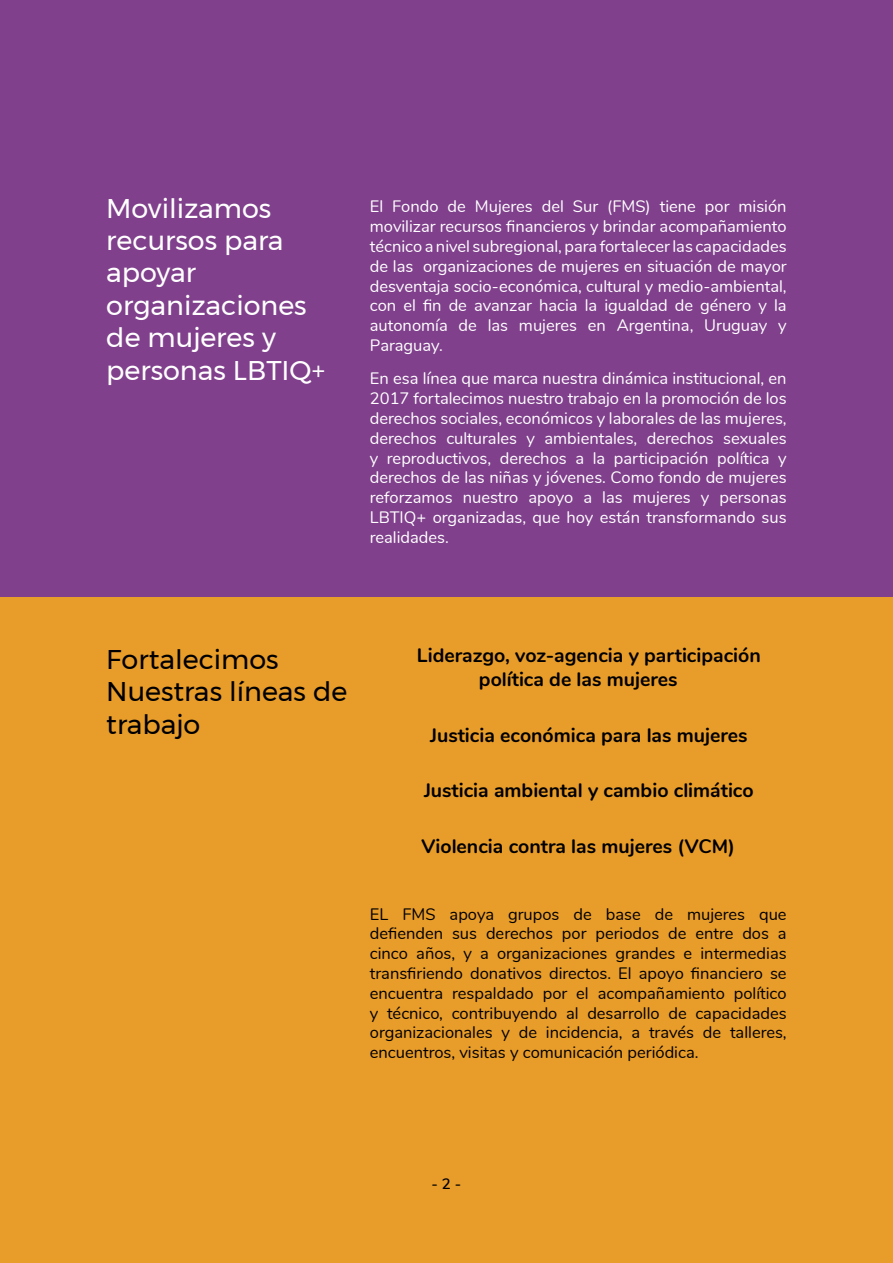
<style>
.page{position:relative;width:893px;height:1263px;background:#fff}
.page>*{position:absolute;margin:0;border:0;box-sizing:border-box;transform-origin:0 0}
.t1{font:27px/32.4px "Montserrat";color:#fff}
.t2{font:27px/32.4px "Montserrat";color:#000}
.t3{font:700 19.5px/24px "Nunito";color:#000}
.t4{font:16.5px/19.8px "Nunito";color:#fff;text-align:justify}
.t5{font:16.5px/19.8px "Nunito";color:#000;text-align:justify}
.t6{font:600 15px "Nunito";color:#000}
</style>
<div class="page">
<div style="left:0;top:596px;width:893px;height:667px;background:#e89c29"></div>
<div style="left:0;top:0;width:893px;height:596px;background:#80408c"></div>
<h1 class="t1" style="left:106px;top:191px;width:220px">Movilizamos recursos para apoyar organizaciones de mujeres y personas LBTIQ+</h1>
<p class="t4" style="left:370px;top:196px;width:418px">El Fondo de Mujeres del Sur (FMS) tiene por misión movilizar recursos financieros y brindar acompañamiento técnico a nivel subregional, para fortalecer las capacidades de las organizaciones de mujeres en situación de mayor desventaja socio‐económica, cultural y medio‐ambiental, con el fin de avanzar hacia la igualdad de género y la autonomía de las mujeres en Argentina, Uruguay y Paraguay.</p>
<p class="t4" style="left:370px;top:368px;width:418px">En esa línea que marca nuestra dinámica institucional, en 2017 fortalecimos nuestro trabajo en la promoción de los derechos sociales, económicos y laborales de las mujeres, derechos culturales y ambientales, derechos sexuales y reproductivos, derechos a la participación política y derechos de las niñas y jóvenes. Como fondo de mujeres reforzamos nuestro apoyo a las mujeres y personas LBTIQ+ organizadas, que hoy están transformando sus realidades.</p>
<h1 class="t2" style="left:106px;top:643px;width:243px">Fortalecimos<br>Nuestras líneas de trabajo</h1>
<p class="t3" style="left:479px;top:642px;width:283px;text-indent:-62px">Liderazgo, voz-agencia y participación política de las mujeres</p>
<p class="t3" style="left:430px;top:722px;width:319px">Justicia económica para las mujeres</p>
<p class="t3" style="left:424px;top:777px;width:331px">Justicia ambiental y cambio climático</p>
<p class="t3" style="left:422px;top:833px;width:315px">Violencia contra las mujeres (VCM)</p>
<p class="t5" style="left:370px;top:903px;width:418px">EL FMS apoya grupos de base de mujeres que defienden sus derechos por periodos de entre dos a cinco años, y a organizaciones grandes e intermedias transfiriendo donativos directos. El apoyo financiero se encuentra respaldado por el acompañamiento político y técnico, contribuyendo al desarrollo de capacidades organizacionales y de incidencia, a través de talleres, encuentros, visitas y comunicación periódica.</p>
<p class="t6" style="left:432px;top:1172px;width:31px">- 2 -</p>
</div>
